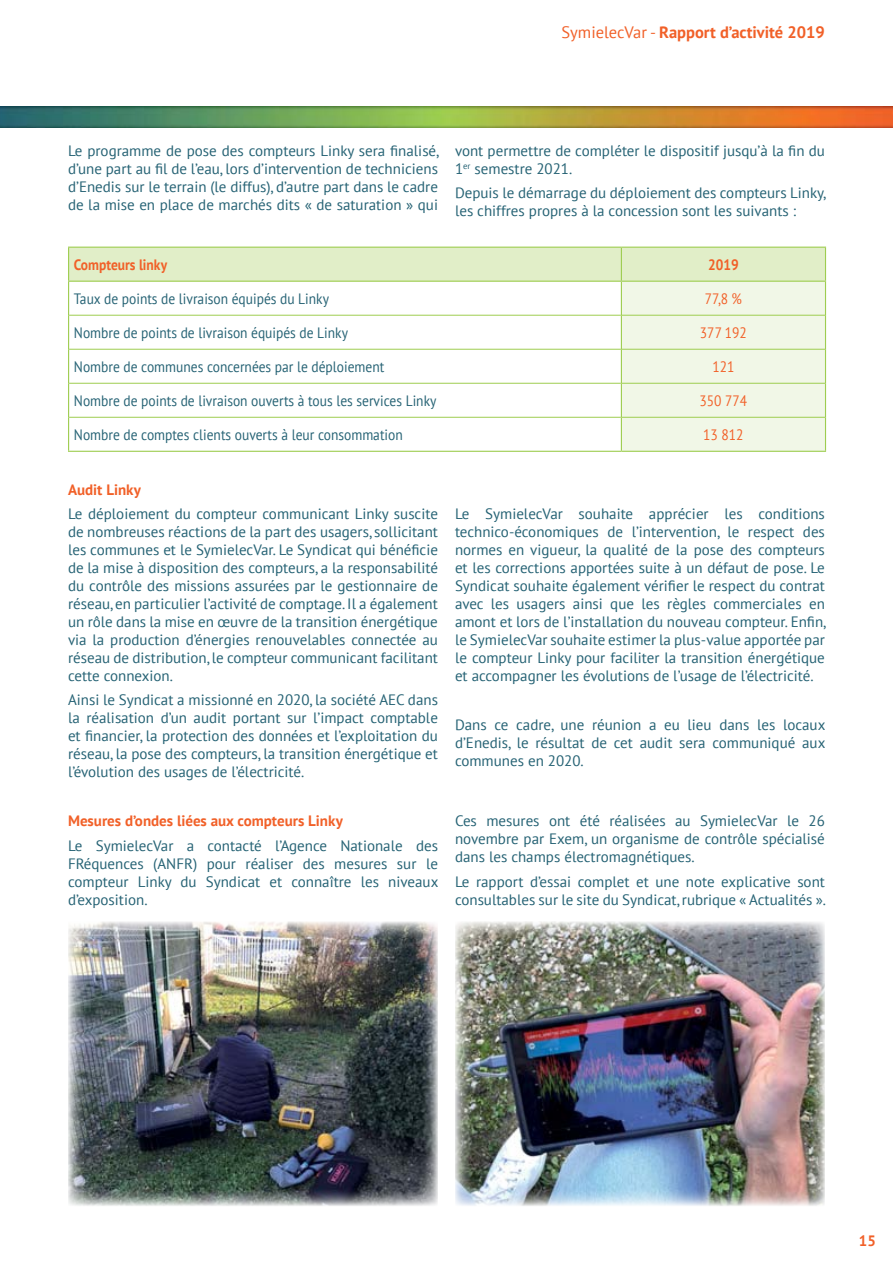
<style>
.page{position:relative;width:893px;height:1263px;background:#fff}
.page>*{position:absolute;margin:0;border:0;box-sizing:border-box;transform-origin:0 0}
.t1{font:700 16.5px "PT Sans";color:#f16028}
.t2{font:15px/18px "PT Sans";color:#256274;text-align:justify}
.t3{font:15px "PT Sans";color:#256274;scale:.9 1}
.t4{font:700 15px "PT Sans";color:#f16028}
.t5{font:15px "PT Sans";color:#f16028;scale:.9 1}
.t6{font:700 15px "PT Sans";color:#f16028;scale:.9 1}
.s1{font-weight:400}
</style>
<div class="page">
<img style="left:0;top:106px;width:893px;height:22px">
<svg style="left:69px;top:248px;width:756px;height:203px"></svg>
<hr style="left:69px;top:315px;width:552px;height:1px;background:#9ecd50">
<hr style="left:622px;top:315px;width:203px;height:1px;background:#9ecd50">
<hr style="left:69px;top:349px;width:552px;height:1px;background:#9ecd50">
<hr style="left:622px;top:349px;width:203px;height:1px;background:#9ecd50">
<hr style="left:69px;top:383px;width:552px;height:1px;background:#9ecd50">
<hr style="left:622px;top:383px;width:203px;height:1px;background:#9ecd50">
<hr style="left:69px;top:417px;width:552px;height:1px;background:#9ecd50">
<hr style="left:622px;top:417px;width:203px;height:1px;background:#9ecd50">
<hr style="left:68px;top:282px;width:1px;height:33px;background:#9ecd50">
<hr style="left:68px;top:315px;width:1px;height:34px;background:#9ecd50">
<hr style="left:68px;top:349px;width:1px;height:34px;background:#9ecd50">
<hr style="left:68px;top:383px;width:1px;height:34px;background:#9ecd50">
<hr style="left:68px;top:417px;width:1px;height:34px;background:#9ecd50">
<hr style="left:68px;top:451px;width:553px;height:1px;background:#9ecd50">
<hr style="left:68px;top:247px;width:553px;height:1px;background:#9ecd50">
<hr style="left:68px;top:248px;width:1px;height:33px;background:#9ecd50">
<hr style="left:68px;top:281px;width:553px;height:1px;background:#9ecd50">
<hr style="left:621px;top:281px;width:205px;height:1px;background:#9ecd50">
<hr style="left:621px;top:247px;width:205px;height:1px;background:#9ecd50">
<hr style="left:621px;top:248px;width:1px;height:33px;background:#9ecd50">
<hr style="left:825px;top:248px;width:1px;height:33px;background:#9ecd50">
<hr style="left:621px;top:282px;width:1px;height:33px;background:#9ecd50">
<hr style="left:825px;top:282px;width:1px;height:33px;background:#9ecd50">
<hr style="left:621px;top:315px;width:1px;height:34px;background:#9ecd50">
<hr style="left:825px;top:315px;width:1px;height:34px;background:#9ecd50">
<hr style="left:621px;top:349px;width:1px;height:34px;background:#9ecd50">
<hr style="left:825px;top:349px;width:1px;height:34px;background:#9ecd50">
<hr style="left:621px;top:383px;width:1px;height:34px;background:#9ecd50">
<hr style="left:825px;top:383px;width:1px;height:34px;background:#9ecd50">
<hr style="left:621px;top:417px;width:1px;height:34px;background:#9ecd50">
<hr style="left:825px;top:417px;width:1px;height:34px;background:#9ecd50">
<hr style="left:621px;top:451px;width:205px;height:1px;background:#9ecd50">
<img style="left:68px;top:922px;width:370px;height:284px">
<img style="left:455px;top:922px;width:370px;height:284px">
<p class="t1" style="left:561px;top:21px;width:265px"><span class="s1">SymielecVar -</span> Rapport d’activité 2019</p>
<p class="t2" style="left:68px;top:141px;width:373px">Le programme de pose des compteurs Linky sera finalisé, d’une part au fil de l’eau, lors d’intervention de techniciens d’Enedis sur le terrain (le diffus), d’autre part dans le cadre de la mise en place de marchés dits « de saturation » qui</p>
<p class="t2" style="left:455px;top:141px;width:371px">vont permettre de compléter le dispositif jusqu’à la fin du<br>1<sup>er</sup> semestre 2021.</p>
<p class="t2" style="left:455px;top:184px;width:373px">Depuis le démarrage du déploiement des compteurs Linky, les chiffres propres à la concession sont les suivants :</p>
<p class="t6" style="left:74px;top:255px;width:105px">Compteurs linky</p>
<p class="t6" style="left:708px;top:255px;width:36px">2019</p>
<p class="t3" style="left:74px;top:289px;width:285px">Taux de points de livraison équipés du Linky</p>
<p class="t5" style="left:705px;top:289px;width:43px">77,8 %</p>
<p class="t3" style="left:74px;top:323px;width:306px">Nombre de points de livraison équipés de Linky</p>
<p class="t5" style="left:700px;top:323px;width:54px">377 192</p>
<p class="t3" style="left:74px;top:357px;width:346px">Nombre de communes concernées par le déploiement</p>
<p class="t5" style="left:712px;top:357px;width:26px">121</p>
<p class="t3" style="left:74px;top:391px;width:404px">Nombre de points de livraison ouverts à tous les services Linky</p>
<p class="t5" style="left:700px;top:391px;width:55px">350 774</p>
<p class="t3" style="left:74px;top:425px;width:367px">Nombre de comptes clients ouverts à leur consommation</p>
<p class="t5" style="left:703px;top:425px;width:46px">13 812</p>
<p class="t4" style="left:68px;top:479px;width:74px">Audit Linky</p>
<p class="t2" style="left:68px;top:504px;width:371px">Le déploiement du compteur communicant Linky suscite de nombreuses réactions de la part des usagers, sollicitant les communes et le SymielecVar. Le Syndicat qui bénéficie de la mise à disposition des compteurs, a la responsabilité du contrôle des missions assurées par le gestionnaire de réseau, en particulier l’activité de comptage. Il a également un rôle dans la mise en œuvre de la transition énergétique via la production d’énergies renouvelables connectée au réseau de distribution, le compteur communicant facilitant cette connexion.</p>
<p class="t2" style="left:68px;top:691px;width:371px">Ainsi le Syndicat a missionné en 2020, la société AEC dans la réalisation d’un audit portant sur l’impact comptable et financier, la protection des données et l’exploitation du réseau, la pose des compteurs, la transition énergétique et l’évolution des usages de l’électricité.</p>
<p class="t4" style="left:68px;top:811px;width:276px">Mesures d’ondes liées aux compteurs Linky</p>
<p class="t2" style="left:68px;top:836px;width:372px">Le SymielecVar a contacté l’Agence Nationale des FRéquences (ANFR) pour réaliser des mesures sur le compteur Linky du Syndicat et connaître les niveaux d’exposition.</p>
<p class="t2" style="left:455px;top:504px;width:373px">Le SymielecVar souhaite apprécier les conditions technico-économiques de l’intervention, le respect des normes en vigueur, la qualité de la pose des compteurs et les corrections apportées suite à un défaut de pose. Le Syndicat souhaite également vérifier le respect du contrat avec les usagers ainsi que les règles commerciales en amont et lors de l’installation du nouveau compteur. Enfin, le SymielecVar souhaite estimer la plus-value apportée par le compteur Linky pour faciliter la transition énergétique et accompagner les évolutions de l’usage de l’électricité.</p>
<p class="t2" style="left:455px;top:715px;width:372px">Dans ce cadre, une réunion a eu lieu dans les locaux d’Enedis, le résultat de cet audit sera communiqué aux communes en 2020.</p>
<p class="t2" style="left:455px;top:811px;width:371px">Ces mesures ont été réalisées au SymielecVar le 26 novembre par Exem, un organisme de contrôle spécialisé dans les champs électromagnétiques.</p>
<p class="t2" style="left:455px;top:872px;width:373px">Le rapport d’essai complet et une note explicative sont consultables sur le site du Syndicat, rubrique « Actualités ».</p>
<p class="t4" style="left:859px;top:1231px;width:19px">15</p>
</div>
